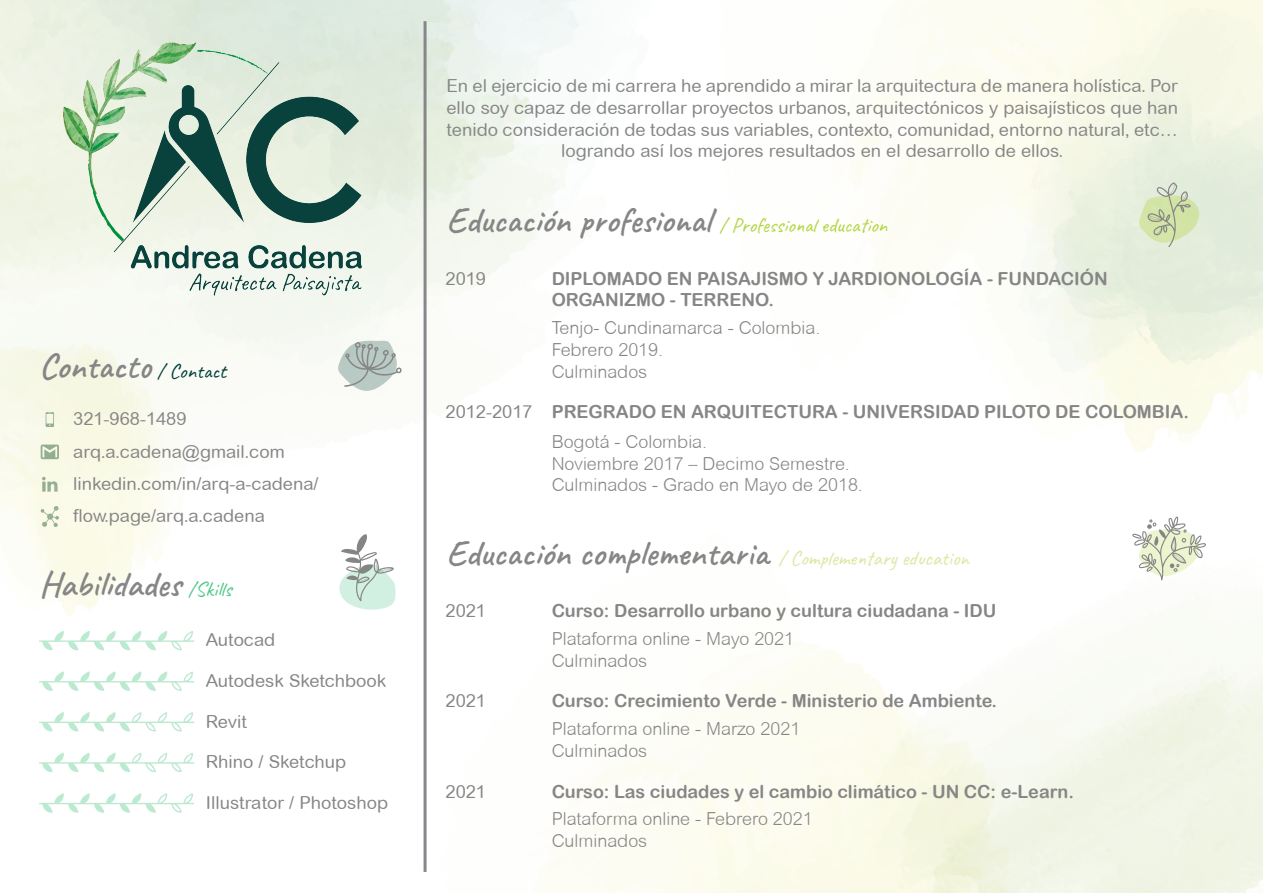
<style>
.page{position:relative;width:1263px;height:893px;background:#fff}
.page>*{position:absolute;margin:0;border:0;box-sizing:border-box;transform-origin:0 0}
.t1{font:600 36px "Caveat";color:#868686}
.t2{font:21px "Caveat";color:#b2d642}
.t3{font:18px/32.4px "Arial Rounded MT";color:#868686}
.t4{font:18px/21.6px "Arial Rounded MT Bold";color:#868686}
.t5{font:300 18px/21.6px "Arial Rounded MT";color:#868686}
.s1{font-weight:400;font-size:21px;color:#004039}
.s2{font-weight:400;font-size:21px;color:#4ec888}
.s3{font-weight:600;font-size:36px;color:#868686}
.s4{font-family:"Arial Rounded MT"}
.s5{font-weight:400;font-size:21px;color:#d9e9a2}
</style>
<div class="page">
<img style="left:0;top:0;width:1263px;height:893px">
<hr style="left:424px;top:21px;width:3px;height:851px;background:#87868a">
<img style="left:64px;top:43px;width:297px;height:252px">
<svg style="left:46px;top:412px;width:8px;height:15px"></svg>
<svg style="left:42px;top:477px;width:16px;height:15px"></svg>
<svg style="left:41px;top:445px;width:18px;height:14px"></svg>
<svg style="left:41px;top:506px;width:18px;height:21px"></svg>
<svg style="left:338px;top:341px;width:64px;height:50px"></svg>
<svg style="left:339px;top:534px;width:57px;height:76px"></svg>
<svg style="left:39px;top:631px;width:155px;height:19px"></svg>
<svg style="left:39px;top:672px;width:155px;height:19px"></svg>
<svg style="left:39px;top:712px;width:155px;height:19px"></svg>
<svg style="left:39px;top:753px;width:155px;height:19px"></svg>
<svg style="left:39px;top:793px;width:155px;height:20px"></svg>
<svg style="left:1139px;top:183px;width:60px;height:64px;background:#d1ddb7"></svg>
<svg style="left:1132px;top:516px;width:74px;height:64px"></svg>
<h1 class="t1" style="left:39px;top:343px;width:189px">Contacto <span class="s1">/ Contact</span></h1>
<p class="t3" style="left:73px;top:403px;width:247px">321-968-1489 arq.a.cadena@gmail.com linkedin.com/in/arq-a-cadena/ flow.page/arq.a.cadena</p>
<h1 class="t1" style="left:39px;top:561px;width:194px">Habilidades <span class="s2">/Skills</span></h1>
<p class="t3" style="left:206px;top:624px;width:71px">Autocad</p>
<p class="t3" style="left:206px;top:664px;width:182px">Autodesk Sketchbook</p>
<p class="t3" style="left:206px;top:705px;width:43px">Revit</p>
<p class="t3" style="left:206px;top:746px;width:142px">Rhino / Sketchup</p>
<p class="t3" style="left:206px;top:786px;width:184px">Illustrator / Photoshop</p>
<p class="t3" style="left:446px;top:75px;width:733px;line-height:21.6px;text-align:center">En el ejercicio de mi carrera he aprendido a mirar la arquitectura de manera holística. Por ello soy capaz de desarrollar proyectos urbanos, arquitectónicos y paisajísticos que han tenido consideración de todas sus variables, contexto, comunidad, entorno natural, etc… logrando así los mejores resultados en el desarrollo de ellos.</p>
<p class="t2" style="left:446px;top:212px;width:442px"><span class="s3">Educación profesional</span> / Professional education</p>
<p class="t3" style="left:446px;top:262px;width:42px">2019</p>
<p class="t4" style="left:552px;top:267px;width:558px">DIPLOMADO EN PAISAJISMO Y JARDIONOLOGÍA - FUNDACIÓN<br>ORGANIZMO - TERRENO.</p>
<p class="t5" style="left:552px;top:317px;width:270px">Tenjo- Cundinamarca - Colombia.<br>Febrero 2019.<br>Culminados</p>
<p class="t4" style="left:446px;top:401px;width:745px"><span class="s4">2012-2017</span> PREGRADO EN ARQUITECTURA - UNIVERSIDAD PILOTO DE COLOMBIA.</p>
<p class="t5" style="left:552px;top:431px;width:313px">Bogotá - Colombia.<br>Noviembre 2017 – Decimo Semestre.<br>Culminados - Grado en Mayo de 2018.</p>
<h1 class="t1" style="left:446px;top:531px;width:524px">Educación complementaria <span class="s5">/ Complementary education</span></h1>
<p class="t3" style="left:446px;top:595px;width:42px">2021</p>
<p class="t4" style="left:552px;top:600px;width:446px">Curso: Desarrollo urbano y cultura ciudadana - IDU</p>
<p class="t5" style="left:552px;top:628px;width:244px">Plataforma online - Mayo 2021<br>Culminados</p>
<p class="t3" style="left:446px;top:685px;width:42px">2021</p>
<p class="t4" style="left:552px;top:690px;width:447px">Curso: Crecimiento Verde - Ministerio de Ambiente.</p>
<p class="t5" style="left:552px;top:718px;width:250px">Plataforma online - Marzo 2021<br>Culminados</p>
<p class="t3" style="left:446px;top:775px;width:42px">2021</p>
<p class="t4" style="left:552px;top:780px;width:524px">Curso: Las ciudades y el cambio climático - UN CC: e-Learn.</p>
<p class="t5" style="left:552px;top:808px;width:263px">Plataforma online - Febrero 2021<br>Culminados</p>
</div>
